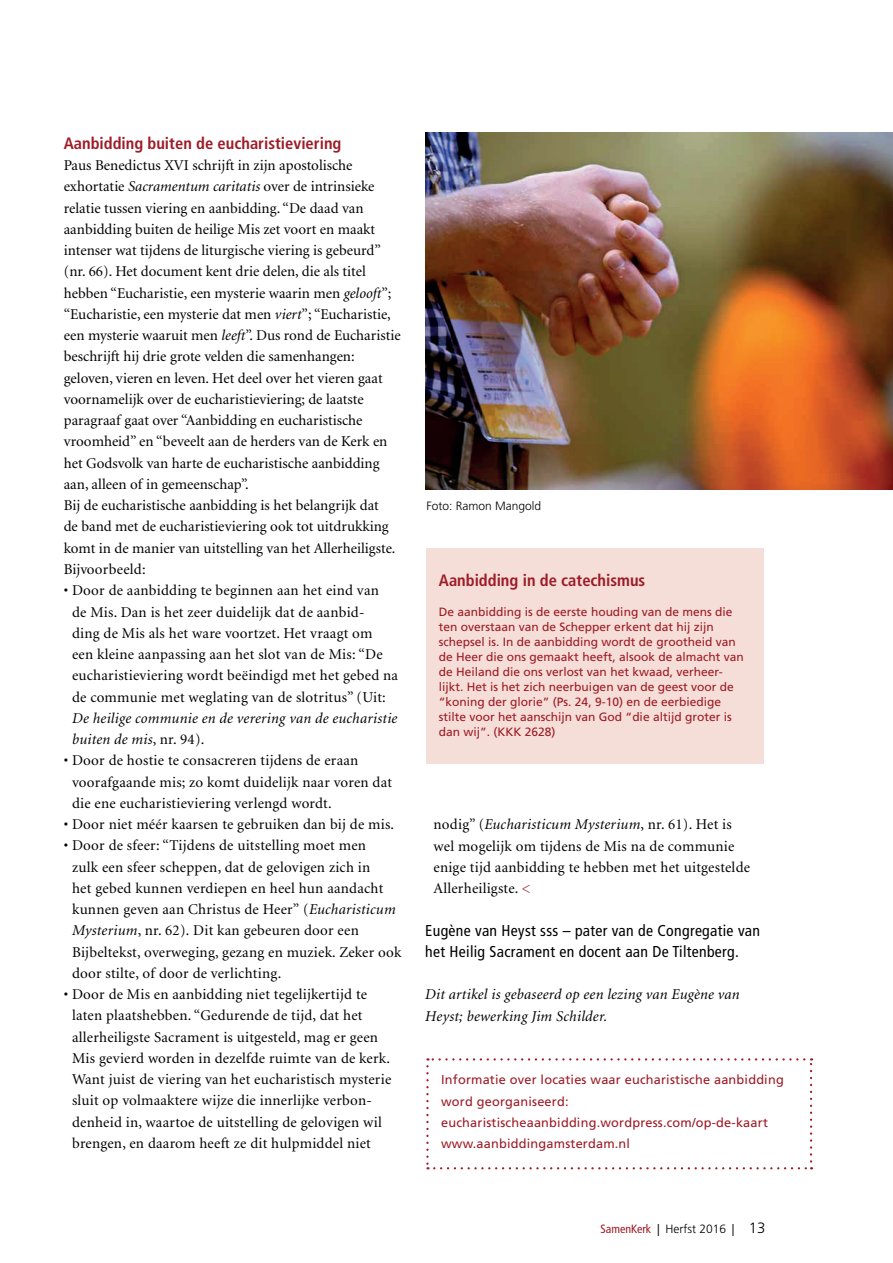
<style>
.page{position:relative;width:893px;height:1263px;background:#fff}
.page>*{position:absolute;margin:0;border:0;box-sizing:border-box;transform-origin:0 0}
.t1{font:700 condensed 16.5px "Frutiger";color:#9e1b26}
.t2{font:condensed 15.75px/21.3px "Frutiger";letter-spacing:.02em;color:#000001}
.t3{font:15px/21.3px "Minion";letter-spacing:.01em;color:#000001}
.t4{font:italic 15px/21.3px "Minion";letter-spacing:.015em;color:#000001}
.t5{font:12.75px/21.3px "Frutiger";letter-spacing:.015em;color:#9e1b26}
.t6{font:12px/15px "Frutiger";color:#9e1b26}
.t7{font:300 12px "Frutiger";color:#000001}
.s1{font-style:italic}
.s2{font-style:normal}
.s3{color:#9e1b26}
.s4{font-weight:400;font-stretch:condensed;color:#9e1b26}
.s5{font-weight:400;font-stretch:condensed}
.s6{font-size:15px}
</style>
<div class="page">
<svg style="left:426px;top:1058px;width:386px;height:111px"></svg>
<div style="left:426px;top:549px;width:338px;height:215px;background:#f4ded7"></div>
<img style="left:425px;top:133px;width:468px;height:356px">
<svg style="left:425px;top:455px;width:155px;height:94px"></svg>
<p class="t1" style="left:64px;top:133px;width:279px">Aanbidding buiten de eucharistieviering</p>
<p class="t3" style="left:64px;top:155px;width:338px">Paus Benedictus XVI schrijft in zijn apostolische exhortatie <span class="s1">Sacramentum caritatis</span> over de intrinsieke relatie tussen viering en aanbidding. “De daad van aanbidding buiten de heilige Mis zet voort en maakt intenser wat tijdens de liturgische viering is gebeurd” (nr. 66). Het document kent drie delen, die als titel hebben “Eucharistie, een mysterie waarin men <span class="s1">gelooft</span>”; “Eucharistie, een mysterie dat men <span class="s1">viert</span>”; “Eucharistie, een mysterie waaruit men <span class="s1">leeft</span>”. Dus rond de Eucharistie beschrijft hij drie grote velden die samenhangen: geloven, vieren en leven. Het deel over het vieren gaat voornamelijk over de eucharistieviering; de laatste paragraaf gaat over “Aanbidding en eucharistische vroomheid” en “beveelt aan de herders van de Kerk en het Godsvolk van harte de eucharistische aanbidding aan, alleen of in gemeenschap”.<br>Bij de eucharistische aanbidding is het belangrijk dat<br>de band met de eucharistieviering ook tot uitdrukking komt in de manier van uitstelling van het Allerheiligste.<br>Bijvoorbeeld:</p>
<p class="t3" style="left:72px;top:580px;width:328px;text-indent:-8px">• Door de aanbidding te beginnen aan het eind van<br>de Mis. Dan is het zeer duidelijk dat de aanbid-<br>ding de Mis als het ware voortzet. Het vraagt om<br>een kleine aanpassing aan het slot van de Mis: “De eucharistieviering wordt beëindigd met het gebed na de communie met weglating van de slotritus” (Uit:</p>
<p class="t4" style="left:72px;top:708px;width:327px">De heilige communie en de verering van de eucharistie buiten de mis<span class="s2">, nr. 94).</span></p>
<p class="t3" style="left:72px;top:750px;width:322px;text-indent:-8px">• Door de hostie te consacreren tijdens de eraan voorafgaande mis; zo komt duidelijk naar voren dat die ene eucharistieviering verlengd wordt.</p>
<p class="t3" style="left:64px;top:814px;width:332px">• Door niet méér kaarsen te gebruiken dan bij de mis.</p>
<p class="t3" style="left:72px;top:835px;width:331px;text-indent:-8px">• Door de sfeer: “Tijdens de uitstelling moet men<br>zulk een sfeer scheppen, dat de gelovigen zich in<br>het gebed kunnen verdiepen en heel hun aandacht kunnen geven aan Christus de Heer” (<span class="s1">Eucharisticum Mysterium</span>, nr. 62). Dit kan gebeuren door een Bijbeltekst, overweging, gezang en muziek. Zeker ook door stilte, of door de verlichting.</p>
<p class="t3" style="left:72px;top:984px;width:321px;text-indent:-8px">• Door de Mis en aanbidding niet tegelijkertijd te laten plaatshebben. “Gedurende de tijd, dat het allerheiligste Sacrament is uitgesteld, mag er geen Mis gevierd worden in dezelfde ruimte van de kerk.<br>Want juist de viering van het eucharistisch mysterie sluit op volmaaktere wijze die innerlijke verbon&shy;denheid in, waartoe de uitstelling de gelovigen wil brengen, en daarom heeft ze dit hulpmiddel niet</p>
<p class="t7" style="left:426px;top:499px;width:116px">Foto: Ramon Mangold</p>
<p class="t1" style="left:439px;top:571px;width:208px">Aanbidding in de catechismus</p>
<p class="t6" style="left:439px;top:605px;width:306px">De aanbidding is de eerste houding van de mens die ten overstaan van de Schepper erkent dat hij zijn schepsel is. In de aanbidding wordt de grootheid van de Heer die ons gemaakt heeft, alsook de almacht van de Heiland die ons verlost van het kwaad, verheer&shy;lijkt. Het is het zich neerbuigen van de geest voor de “koning der glorie” (Ps. 24, 9-10) en de eerbiedige stilte voor het aanschijn van God “die altijd groter is dan wij”. (KKK 2628)</p>
<p class="t3" style="left:434px;top:814px;width:318px">nodig” (<span class="s1">Eucharisticum Mysterium</span>, nr. 61). Het is wel mogelijk om tijdens de Mis na de communie enige tijd aanbidding te hebben met het uitgestelde Allerheiligste. <span class="s3">&lt;</span></p>
<p class="t2" style="left:425px;top:919px;width:336px">Eugène van Heyst sss – pater van de Congregatie van het Heilig Sacrament en docent aan De Tiltenberg.</p>
<p class="t4" style="left:425px;top:984px;width:316px">Dit artikel is gebaseerd op een lezing van Eugène van<br>Heyst; bewerking Jim Schilder.</p>
<p class="t5" style="left:441px;top:1069px;width:344px">Informatie over locaties waar eucharistische aanbidding word georganiseerd: eucharistischeaanbidding.wordpress.com/op-de-kaart www.aanbiddingamsterdam.nl</p>
<p class="t7" style="left:601px;top:1222px;width:166px"><span class="s4">SamenKerk</span> <span class="s5">|</span> Herfst 2016 <span class="s5">|</span> <span class="s6">13</span></p>
</div>
